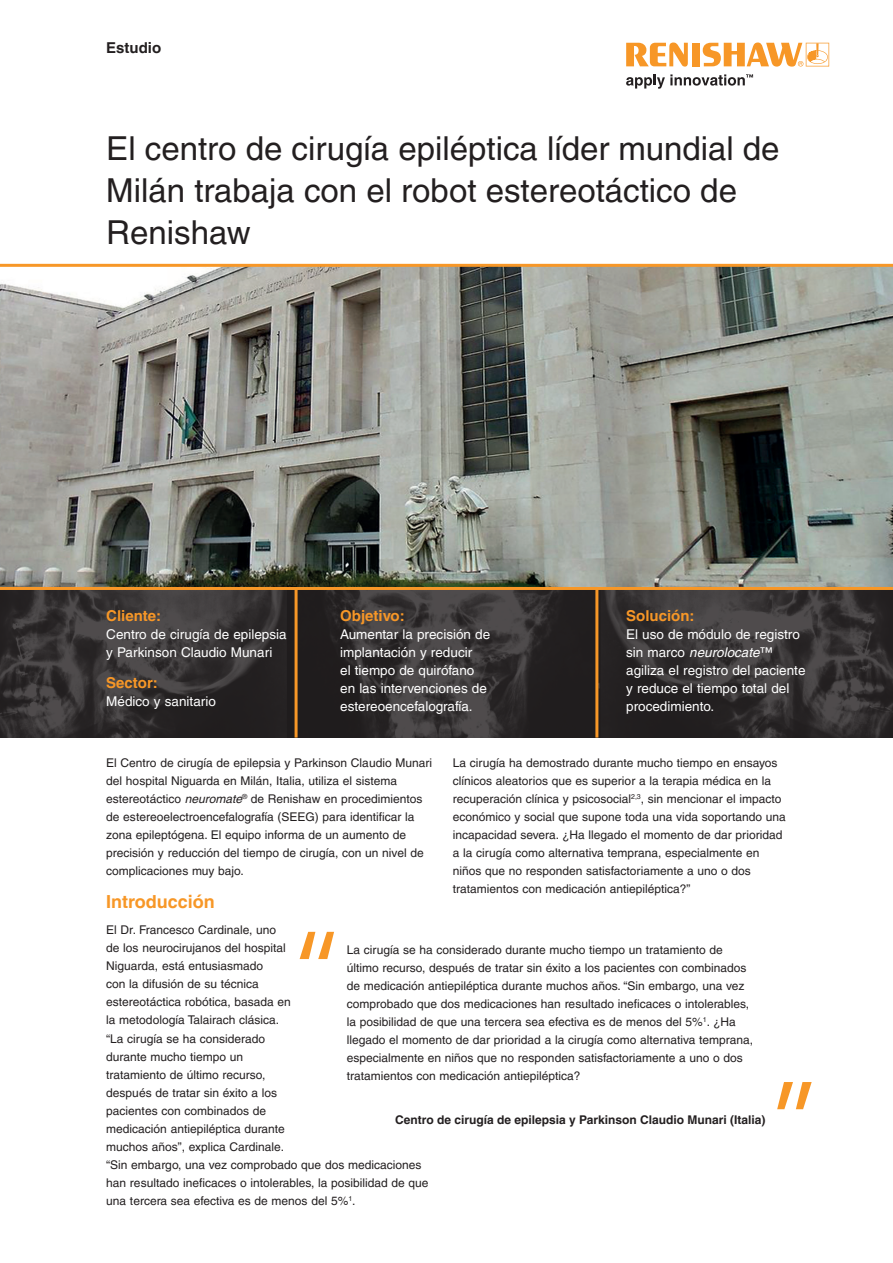
<style>
.page{position:relative;width:893px;height:1263px;background:#fff}
.page>*{position:absolute;margin:0;border:0;box-sizing:border-box;transform-origin:0 0}
.Case_study__Title_24{font:33px/42px "Helvetica LT Pro";color:#231f20}
.Main_body_text_8pt{font:700 18px "Helvetica LT Pro";color:#f79727}
.Industry_box__Headin{font:700 15px "Helvetica LT Pro";color:#f79727}
.Case_study__Front_pa{font:700 15px "Helvetica LT Pro";color:#231f20}
.Industry_box__Main_t{font:13.5px/18px "Helvetica LT Pro";color:#fff}
.Main_body_text_8pt-2{font:12px/18px "Helvetica LT Pro";color:#231f20}
.t1{font:700 12px "Helvetica LT Pro";color:#231f20}
.s1{font-style:italic}
</style>
<div class="page">
<svg style="left:0;top:590px;width:893px;height:147px;background:#343031"></svg>
<hr style="left:295px;top:589px;width:3px;height:148px;background:#f79727">
<hr style="left:595px;top:589px;width:3px;height:148px;background:#f79727">
<svg style="left:626px;top:43px;width:62px;height:24px"></svg>
<div style="left:692px;top:43px;width:8px;height:23px;background:#f79727"></div>
<svg style="left:703px;top:43px;width:126px;height:24px"></svg>
<svg style="left:626px;top:74px;width:127px;height:15px"></svg>
<svg style="left:0;top:264px;width:893px;height:326px;background:#8c8d84"></svg>
<svg style="left:300px;top:932px;width:34px;height:27px"></svg>
<svg style="left:777px;top:1082px;width:35px;height:27px"></svg>
<p class="Case_study__Front_pa" style="left:106px;top:39px;width:57px">Estudio</p>
<p class="Case_study__Title_24" style="left:106px;top:128px;width:675px">El centro de cirugía epiléptica líder mundial de<br>Milán trabaja con el robot estereotáctico de<br>Renishaw</p>
<p class="Industry_box__Headin" style="left:106px;top:606px;width:57px">Cliente:</p>
<p class="Industry_box__Main_t" style="left:106px;top:625px;width:182px">Centro de cirugía de epilepsia y Parkinson Claudio Munari</p>
<p class="Industry_box__Headin" style="left:106px;top:673px;width:53px">Sector:</p>
<p class="Industry_box__Main_t" style="left:106px;top:692px;width:111px">Médico y sanitario</p>
<p class="Industry_box__Headin" style="left:340px;top:606px;width:66px">Objetivo:</p>
<p class="Industry_box__Main_t" style="left:340px;top:625px;width:152px">Aumentar la precisión de implantación y reducir<br>el tiempo de quirófano en las intervenciones de estereoencefalografía.</p>
<p class="Industry_box__Headin" style="left:626px;top:606px;width:70px">Solución:</p>
<p class="Industry_box__Main_t" style="left:626px;top:625px;width:181px">El uso de módulo de registro sin marco <span class="s1">neurolocate</span>™ agiliza el registro del paciente y reduce el tiempo total del procedimiento.</p>
<p class="Main_body_text_8pt-2" style="left:106px;top:754px;width:327px">El Centro de cirugía de epilepsia y Parkinson Claudio Munari del hospital Niguarda en Milán, Italia, utiliza el sistema estereotáctico <span class="s1">neuromate</span><sup>®</sup> de Renishaw en procedimientos de estereoelectroencefalografía (SEEG) para identificar la zona epileptógena. El equipo informa de un aumento de precisión y reducción del tiempo de cirugía, con un nivel de complicaciones muy bajo.</p>
<p class="Main_body_text_8pt" style="left:106px;top:891px;width:110px">Introducción</p>
<p class="Main_body_text_8pt-2" style="left:106px;top:921px;width:324px">El Dr. Francesco Cardinale, uno<br>de los neurocirujanos del hospital<br>Niguarda, está entusiasmado<br>con la difusión de su técnica<br>estereotáctica robótica, basada en<br>la metodología Talairach clásica.<br>“La cirugía se ha considerado<br>durante mucho tiempo un<br>tratamiento de último recurso,<br>después de tratar sin éxito a los<br>pacientes con combinados de<br>medicación antiepiléptica durante<br>muchos años”, explica Cardinale.<br>“Sin embargo, una vez comprobado que dos medicaciones han resultado ineficaces o intolerables, la posibilidad de que una tercera sea efectiva es de menos del 5%<sup>1</sup>.</p>
<p class="Main_body_text_8pt-2" style="left:453px;top:754px;width:335px">La cirugía ha demostrado durante mucho tiempo en ensayos clínicos aleatorios que es superior a la terapia médica en la recuperación clínica y psicosocial<sup>2,3</sup>, sin mencionar el impacto económico y social que supone toda una vida soportando una incapacidad severa. ¿Ha llegado el momento de dar prioridad a la cirugía como alternativa temprana, especialmente en niños que no responden satisfactoriamente a uno o dos tratamientos con medicación antiepiléptica?”</p>
<p class="Main_body_text_8pt-2" style="left:347px;top:941px;width:408px">La cirugía se ha considerado durante mucho tiempo un tratamiento de último recurso, después de tratar sin éxito a los pacientes con combinados de medicación antiepiléptica durante muchos años. “Sin embargo, una vez comprobado que dos medicaciones han resultado ineficaces o intolerables, la posibilidad de que una tercera sea efectiva es de menos del 5%<sup>1</sup>. ¿Ha llegado el momento de dar prioridad a la cirugía como alternativa temprana, especialmente en niños que no responden satisfactoriamente a uno o dos tratamientos con medicación antiepiléptica?</p>
<p class="t1" style="left:395px;top:1112px;width:372px">Centro de cirugía de epilepsia y Parkinson Claudio Munari (Italia)</p>
</div>
